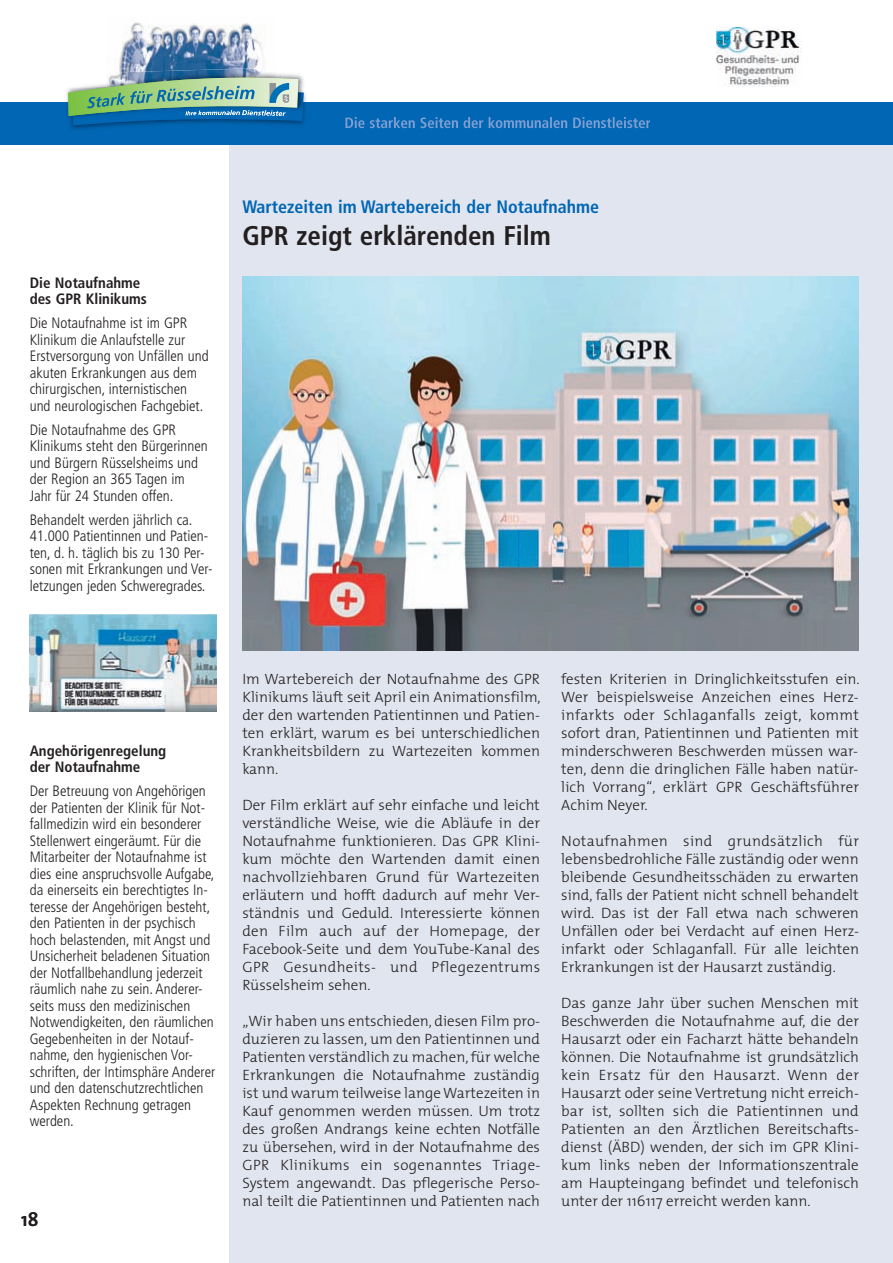
<style>
.page{position:relative;width:893px;height:1263px;background:#fff}
.page>*{position:absolute;margin:0;border:0;box-sizing:border-box;transform-origin:0 0}
.t1{font:700 condensed 27px "Frutiger";color:#231f20}
.t2{font:600 19.5px "The Mix";color:#231f20}
.t3{font:700 condensed 18px "Frutiger";color:#0166b3}
.t4{font:300 15px/18px "The Mix";color:#231f20;text-align:justify}
.t5{font:300 condensed 15px/16.5px "Frutiger";color:#231f20}
.t6{font:700 condensed 15px/16.5px "Frutiger";color:#231f20}
</style>
<div class="page">
<div style="left:230px;top:145px;width:663px;height:1118px;background:#e1e5ef"></div>
<img style="left:717px;top:28px;width:85px;height:59px">
<div style="left:0;top:102px;width:893px;height:43px;background:#0166b3"></div>
<svg style="left:345px;top:117px;width:105px;height:11px"></svg>
<img style="left:242px;top:276px;width:617px;height:375px">
<img style="left:30px;top:614px;width:187px;height:98px">
<img style="left:115px;top:22px;width:150px;height:46px">
<img style="left:304px;top:93px;width:2px;height:9px">
<img style="left:70px;top:118px;width:235px;height:12px">
<img style="left:67px;top:102px;width:1px;height:13px">
<img style="left:119px;top:68px;width:157px;height:6px">
<img style="left:66px;top:90px;width:2px;height:12px">
<img style="left:304px;top:102px;width:1px;height:16px">
<img style="left:68px;top:74px;width:236px;height:51px">
<p class="t6" style="left:30px;top:275px;width:119px">Die Notaufnahme des GPR Klinikums</p>
<p class="t5" style="left:30px;top:316px;width:180px">Die Notaufnahme ist im GPR<br>Klinikum die Anlaufstelle zur<br>Erstversorgung von Unfällen und akuten Erkrankungen aus dem chirurgischen, internistischen und neurologischen Fachgebiet.</p>
<p class="t5" style="left:30px;top:422px;width:180px">Die Notaufnahme des GPR<br>Klinikums steht den Bürgerinnen und Bürgern Rüsselsheims und der Region an 365 Tagen im<br>Jahr für 24 Stunden offen.</p>
<p class="t5" style="left:30px;top:512px;width:184px">Behandelt werden jährlich ca.<br>41.000 Patientinnen und Patien&shy;ten, d. h. täglich bis zu 130 Per&shy;sonen mit Erkrankungen und Ver&shy;letzungen jeden Schweregrades.</p>
<p class="t3" style="left:242px;top:200px;width:358px">Wartezeiten im Wartebereich der Notaufnahme</p>
<h1 class="t1" style="left:242px;top:225px;width:310px">GPR zeigt erklärenden Film</h1>
<p class="t6" style="left:30px;top:743px;width:138px">Angehörigenregelung der Notaufnahme</p>
<p class="t5" style="left:30px;top:784px;width:187px">Der Betreuung von Angehörigen der Patienten der Klinik für Not&shy;fallmedizin wird ein besonderer<br>Stellenwert eingeräumt. Für die<br>Mitarbeiter der Notaufnahme ist dies eine anspruchsvolle Aufgabe, da einerseits ein berechtigtes In&shy;teresse der Angehörigen besteht, den Patienten in der psychisch hoch belastenden, mit Angst und<br>Unsicherheit beladenen Situation der Notfallbehandlung jederzeit räumlich nahe zu sein. Anderer&shy;seits muss den medizinischen<br>Notwendigkeiten, den räumlichen<br>Gegebenheiten in der Notauf&shy;nahme, den hygienischen Vor&shy;schriften, der Intimsphäre Anderer und den datenschutzrechtlichen<br>Aspekten Rechnung getragen werden.</p>
<h2 class="t2" style="left:21px;top:1203px;width:19px">18</h2>
<p class="t4" style="left:242px;top:669px;width:300px">Im Wartebereich der Notaufnahme des GPR Klinikums läuft seit April ein Animationsfilm, der den wartenden Patientinnen und Patien&shy;ten erklärt, warum es bei unterschiedlichen Krankheitsbildern zu Wartezeiten kommen kann.</p>
<p class="t4" style="left:242px;top:795px;width:299px">Der Film erklärt auf sehr einfache und leicht verständliche Weise, wie die Abläufe in der Notaufnahme funktionieren. Das GPR Klini&shy;kum möchte den Wartenden damit einen nachvollziehbaren Grund für Wartezeiten erläutern und hofft dadurch auf mehr Ver&shy;ständnis und Geduld. Interessierte können den Film auch auf der Homepage, der Facebook-Seite und dem YouTube-Kanal des GPR Gesundheits- und Pflegezentrums Rüsselsheim sehen.</p>
<p class="t4" style="left:242px;top:1011px;width:300px">„Wir haben uns entschieden, diesen Film pro&shy;duzieren zu lassen, um den Patientinnen und Patienten verständlich zu machen, für welche Erkrankungen die Notaufnahme zuständig ist und warum teilweise lange Wartezeiten in Kauf genommen werden müssen. Um trotz des großen Andrangs keine echten Notfälle zu übersehen, wird in der Notaufnahme des GPR Klinikums ein sogenanntes Triage-System angewandt. Das pflegerische Perso&shy;nal teilt die Patientinnen und Patienten nach</p>
<p class="t4" style="left:561px;top:669px;width:300px">festen Kriterien in Dringlichkeitsstufen ein.<br>Wer beispielsweise Anzeichen eines Herz&shy;infarkts oder Schlaganfalls zeigt, kommt sofort dran, Patientinnen und Patienten mit minderschweren Beschwerden müssen war&shy;ten, denn die dringlichen Fälle haben natür&shy;lich Vorrang“, erklärt GPR Geschäftsführer Achim Neyer.</p>
<p class="t4" style="left:561px;top:831px;width:299px">Notaufnahmen sind grundsätzlich für lebensbedrohliche Fälle zuständig oder wenn bleibende Gesundheitsschäden zu erwarten sind, falls der Patient nicht schnell behandelt wird. Das ist der Fall etwa nach schweren Unfällen oder bei Verdacht auf einen Herz&shy;infarkt oder Schlaganfall. Für alle leichten Erkrankungen ist der Hausarzt zuständig.</p>
<p class="t4" style="left:561px;top:993px;width:299px">Das ganze Jahr über suchen Menschen mit Beschwerden die Notaufnahme auf, die der Hausarzt oder ein Facharzt hätte behandeln können. Die Notaufnahme ist grundsätzlich kein Ersatz für den Hausarzt. Wenn der Hausarzt oder seine Vertretung nicht erreich&shy;bar ist, sollten sich die Patientinnen und Patienten an den Ärztlichen Bereitschafts&shy;dienst (ÄBD) wenden, der sich im GPR Klini&shy;kum links neben der Informationszentrale am Haupteingang befindet und telefonisch unter der 116117 erreicht werden kann.</p>
</div>
